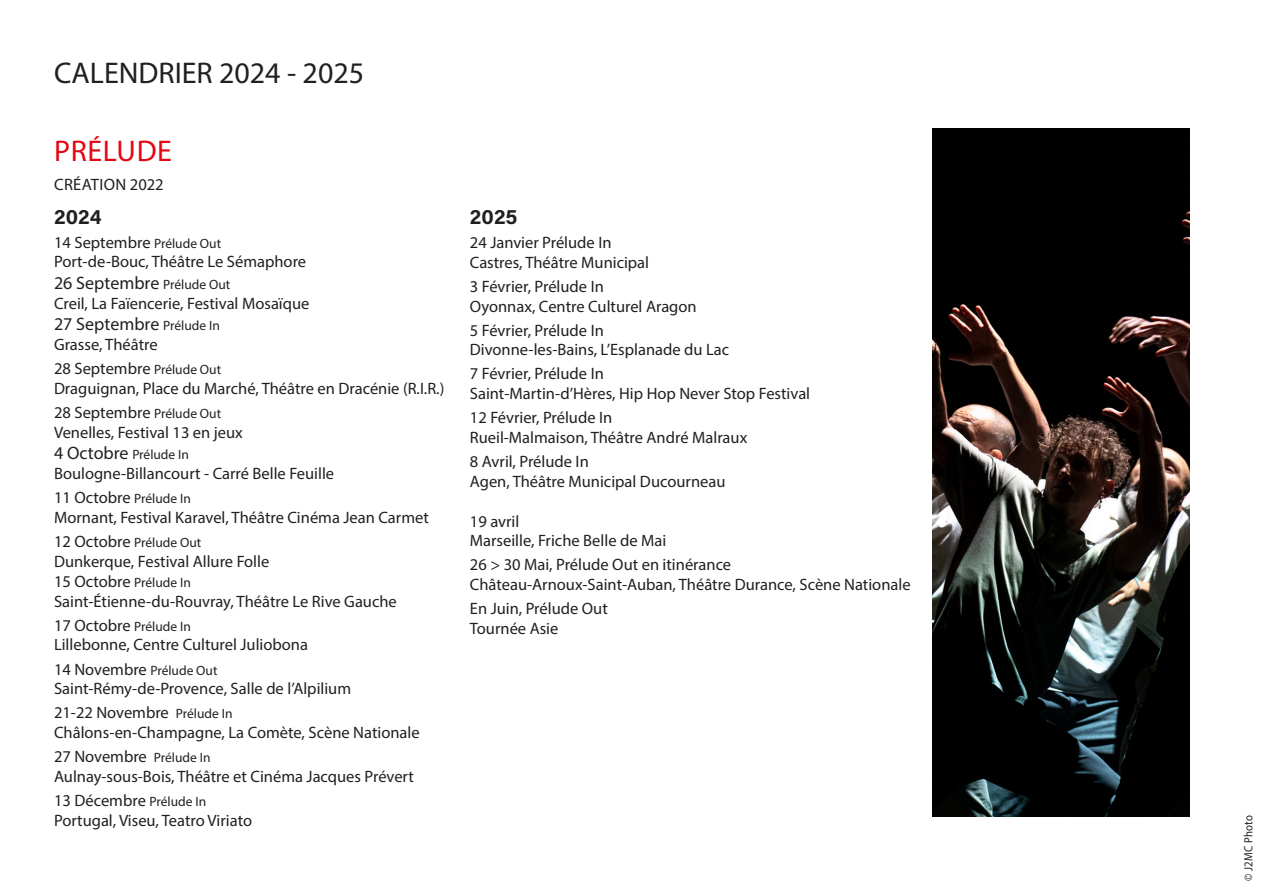
<style>
.page{position:relative;width:1263px;height:893px;background:#fff}
.page>*{position:absolute;margin:0;border:0;box-sizing:border-box;transform-origin:0 0}
.TITRE{font:30px "Myriad Pro";color:#231f20}
.Spectacle{font:30px "Myriad Pro";letter-spacing:.02em;color:#e40613}
.Mois__Jours{font:21px "Acumin Variable Concept";letter-spacing:.005em;color:#231f20}
.Ville__Structure{font:18px "Myriad Pro";color:#231f20}
.Ville__Structure-2{font:16.5px "Myriad Pro";color:#231f20}
.Mois__Jours-2{font:16.5px "Myriad Pro";color:#231f20}
.Date_de_création{font:16.5px "Myriad Pro";letter-spacing:.02em;color:#231f20}
.Mois__Jours-3{font:13.5px "Myriad Pro";color:#231f20}
.Ville__Structure-3{font:13.5px "Myriad Pro";color:#231f20}
.t1{font:12px "Myriad Pro";letter-spacing:.02em;color:#231f20;scale:.9 1}
.s1{font-size:13.5px}
.s2{font-size:18px}
.s3{font-size:16.5px}
</style>
<div class="page">
<img style="left:933px;top:128px;width:256px;height:688px">
<p class="TITRE" style="left:54px;top:54px;width:312px">CALENDRIER 2024 - 2025</p>
<p class="Spectacle" style="left:54px;top:133px;width:119px">PRÉLUDE</p>
<p class="Date_de_création" style="left:54px;top:174px;width:111px">CRÉATION 2022</p>
<p class="Mois__Jours" style="left:54px;top:202px;width:49px">2024</p>
<p class="Mois__Jours-2" style="left:54px;top:232px;width:169px">14 Septembre <span class="s1">Prélude Out</span></p>
<p class="Ville__Structure-2" style="left:54px;top:252px;width:254px">Port-de-Bouc, Théâtre Le Sémaphore</p>
<p class="Ville__Structure" style="left:54px;top:272px;width:178px">26 Septembre <span class="s1">Prélude Out</span></p>
<p class="Ville__Structure-2" style="left:54px;top:293px;width:257px">Creil, La Faïencerie, Festival Mosaïque</p>
<p class="Ville__Structure" style="left:54px;top:313px;width:167px">27 Septembre <span class="s1">Prélude In</span></p>
<p class="Ville__Structure-2" style="left:54px;top:334px;width:105px">Grasse, Théâtre</p>
<p class="Mois__Jours-2" style="left:54px;top:358px;width:169px">28 Septembre <span class="s1">Prélude Out</span></p>
<p class="Ville__Structure-2" style="left:54px;top:378px;width:392px">Draguignan, Place du Marché, Théâtre en Dracénie (R.I.R.)</p>
<p class="Mois__Jours-2" style="left:54px;top:402px;width:169px">28 Septembre <span class="s1">Prélude Out</span></p>
<p class="Ville__Structure-2" style="left:54px;top:422px;width:190px">Venelles, Festival 13 en jeux</p>
<p class="Ville__Structure-3" style="left:54px;top:447px;width:137px"><span class="s2">4 Octobre</span> Prélude In</p>
<p class="Ville__Structure-2" style="left:54px;top:464px;width:282px">Boulogne-Billancourt - Carré Belle Feuille</p>
<p class="Mois__Jours-2" style="left:54px;top:488px;width:138px">11 Octobre <span class="s1">Prélude In</span></p>
<p class="Ville__Structure-2" style="left:54px;top:507px;width:376px">Mornant, Festival Karavel, Théâtre Cinéma Jean Carmet</p>
<p class="Mois__Jours-3" style="left:54px;top:534px;width:149px"><span class="s3">12 Octobre</span> Prélude Out</p>
<p class="Ville__Structure-2" style="left:54px;top:551px;width:217px">Dunkerque, Festival Allure Folle</p>
<p class="Ville__Structure-2" style="left:54px;top:571px;width:138px">15 Octobre <span class="s1">Prélude In</span></p>
<p class="Ville__Structure-2" style="left:54px;top:591px;width:344px">Saint-Étienne-du-Rouvray, Théâtre Le Rive Gauche</p>
<p class="Mois__Jours-2" style="left:54px;top:615px;width:138px">17 Octobre <span class="s1">Prélude In</span></p>
<p class="Ville__Structure-2" style="left:54px;top:635px;width:256px">Lillebonne, Centre Culturel Juliobona</p>
<p class="Mois__Jours-2" style="left:54px;top:659px;width:165px">14 Novembre <span class="s1">Prélude Out</span></p>
<p class="Ville__Structure-2" style="left:54px;top:679px;width:299px">Saint-Rémy-de-Provence, Salle de l’Alpilium</p>
<p class="Mois__Jours-2" style="left:54px;top:703px;width:180px">21-22 Novembre <span class="s1">Prélude In</span></p>
<p class="Ville__Structure-2" style="left:54px;top:722px;width:367px">Châlons-en-Champagne, La Comète, Scène Nationale</p>
<p class="Mois__Jours-2" style="left:54px;top:746px;width:158px">27 Novembre <span class="s1">Prélude In</span></p>
<p class="Ville__Structure-2" style="left:54px;top:766px;width:361px">Aulnay-sous-Bois, Théâtre et Cinéma Jacques Prévert</p>
<p class="Mois__Jours-2" style="left:54px;top:790px;width:154px">13 Décembre <span class="s1">Prélude In</span></p>
<p class="Mois__Jours-2" style="left:54px;top:810px;width:200px">Portugal, Viseu, Teatro Viriato</p>
<p class="Mois__Jours" style="left:470px;top:202px;width:49px">2025</p>
<p class="Mois__Jours-2" style="left:470px;top:232px;width:143px">24 Janvier Prélude In</p>
<p class="Ville__Structure-2" style="left:470px;top:252px;width:181px">Castres, Théâtre Municipal</p>
<p class="Mois__Jours-2" style="left:470px;top:276px;width:136px">3 Février, Prélude In</p>
<p class="Ville__Structure-2" style="left:470px;top:296px;width:228px">Oyonnax, Centre Culturel Aragon</p>
<p class="Mois__Jours-2" style="left:470px;top:320px;width:136px">5 Février, Prélude In</p>
<p class="Ville__Structure-2" style="left:470px;top:340px;width:261px">Divonne-les-Bains, L’Esplanade du Lac</p>
<p class="Mois__Jours-2" style="left:470px;top:364px;width:136px">7 Février, Prélude In</p>
<p class="Ville__Structure-2" style="left:470px;top:383px;width:342px">Saint-Martin-d’Hères, Hip Hop Never Stop Festival</p>
<p class="Mois__Jours-2" style="left:470px;top:408px;width:144px">12 Février, Prélude In</p>
<p class="Ville__Structure-2" style="left:470px;top:427px;width:279px">Rueil-Malmaison, Théâtre André Malraux</p>
<p class="Mois__Jours-2" style="left:470px;top:451px;width:120px">8 Avril, Prélude In</p>
<p class="Ville__Structure-2" style="left:470px;top:471px;width:257px">Agen, Théâtre Municipal Ducourneau</p>
<p class="Ville__Structure-2" style="left:470px;top:511px;width:51px">19 avril</p>
<p class="Ville__Structure-2" style="left:470px;top:531px;width:198px">Marseille, Friche Belle de Mai</p>
<p class="Mois__Jours-2" style="left:470px;top:555px;width:263px">26 &gt; 30 Mai, Prélude Out en itinérance</p>
<p class="Ville__Structure-2" style="left:470px;top:574px;width:442px">Château-Arnoux-Saint-Auban, Théâtre Durance, Scène Nationale</p>
<p class="Mois__Jours-2" style="left:470px;top:598px;width:139px">En Juin, Prélude Out</p>
<p class="Ville__Structure-2" style="left:470px;top:618px;width:90px">Tournée Asie</p>
<p class="t1" style="left:1241px;top:881px;width:75px;rotate:-90deg">© J2MC Photo</p>
</div>
